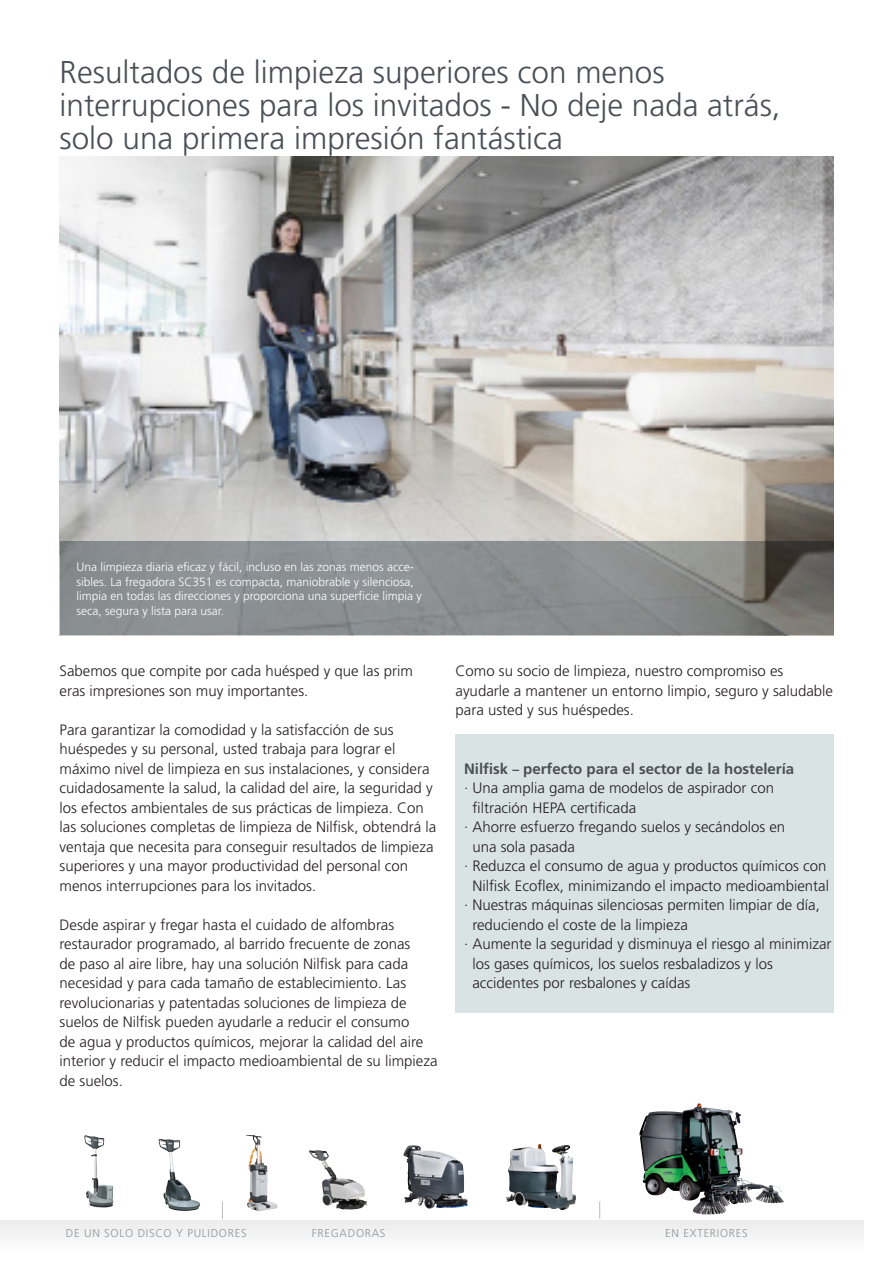
<style>
.page{position:relative;width:893px;height:1263px;background:#fff}
.page>*{position:absolute;margin:0;border:0;box-sizing:border-box;transform-origin:0 0}
.t1{font:300 31.5px/33px "Frutiger LT Std";color:#4a4f55}
.t2{font:300 15px/19.5px "Frutiger LT Std";color:#231f20}
.t3{font:700 15px "Frutiger LT Std";color:#4a4f55}
.t4{font:300 12px/14.4px "Frutiger LT Std";color:#fff}
.t5{font:300 11.25px "Frutiger LT Std";letter-spacing:.06em;color:#939598}
.s1{font-size:13.5px}
</style>
<div class="page">
<div style="left:455px;top:734px;width:378px;height:279px;background:#dae3e4"></div>
<div style="left:0;top:1220px;width:863px;height:30px;background:#f3f3f4"></div>
<img style="left:158px;top:1139px;width:29px;height:72px">
<img style="left:84px;top:1135px;width:10px;height:63px">
<svg style="left:599px;top:1201px;width:1px;height:18px"></svg>
<svg style="left:222px;top:1202px;width:1px;height:17px"></svg>
<img style="left:403px;top:1145px;width:7px;height:38px">
<img style="left:639px;top:1103px;width:60px;height:92px">
<img style="left:309px;top:1150px;width:21px;height:44px">
<img style="left:508px;top:1147px;width:30px;height:49px">
<img style="left:60px;top:156px;width:773px;height:480px">
<svg style="left:60px;top:541px;width:773px;height:94px;background:#86898a"></svg>
<img style="left:246px;top:1135px;width:32px;height:76px">
<p class="t1" style="left:60px;top:56px;width:723px">Resultados de limpieza superiores con menos interrupciones para los invitados - No deje nada atrás, solo una primera impresión fantástica</p>
<p class="t4" style="left:77px;top:560px;width:347px">Una limpieza diaria eficaz y fácil, incluso en las zonas menos acce&shy;sibles. La fregadora SC351 es compacta, maniobrable y silenciosa, limpia en todas las direcciones y proporciona una superficie limpia y seca, segura y lista para usar.</p>
<p class="t2" style="left:60px;top:662px;width:355px">Sabemos que compite por cada huésped y que las prim eras impresiones son muy importantes.</p>
<p class="t2" style="left:60px;top:720px;width:378px">Para garantizar la comodidad y la satisfacción de sus huéspedes y su personal, usted trabaja para lograr el máximo nivel de limpieza en sus instalaciones, y considera cuidadosamente la salud, la calidad del aire, la seguridad y los efectos ambientales de sus prácticas de limpieza. Con las soluciones completas de limpieza de Nilfisk, obtendrá la ventaja que necesita para conseguir resultados de limpieza superiores y una mayor productividad del personal con menos interrupciones para los invitados.</p>
<p class="t2" style="left:60px;top:915px;width:379px">Desde aspirar y fregar hasta el cuidado de alfombras restaurador programado, al barrido frecuente de zonas<br>de paso al aire libre, hay una solución Nilfisk para cada necesidad y para cada tamaño de establecimiento. Las revolucionarias y patentadas soluciones de limpieza de suelos de Nilfisk pueden ayudarle a reducir el consumo<br>de agua y productos químicos, mejorar la calidad del aire interior y reducir el impacto medioambiental de su limpieza de suelos.</p>
<p class="t2" style="left:455px;top:662px;width:379px">Como su socio de limpieza, nuestro compromiso es ayudarle a mantener un entorno limpio, seguro y saludable para usted y sus huéspedes.</p>
<p class="t3" style="left:464px;top:760px;width:332px">Nilfisk <span class="s1">–</span> perfecto para el sector de la hostelería</p>
<p class="t2" style="left:472px;top:779px;width:303px;text-indent:-8px">· Una amplia gama de modelos de aspirador con filtración HEPA certificada</p>
<p class="t2" style="left:472px;top:818px;width:314px;text-indent:-8px">· Ahorre esfuerzo fregando suelos y secándolos en una sola pasada</p>
<p class="t2" style="left:464px;top:857px;width:367px;text-align:center">· Reduzca el consumo de agua y productos químicos con<br>Nilfisk Ecoflex, minimizando el impacto medioambiental</p>
<p class="t2" style="left:472px;top:896px;width:349px;text-indent:-8px">· Nuestras máquinas silenciosas permiten limpiar de día, reduciendo el coste de la limpieza</p>
<p class="t2" style="left:472px;top:935px;width:361px;text-indent:-8px">· Aumente la seguridad y disminuya el riesgo al minimizar los gases químicos, los suelos resbaladizos y los accidentes por resbalones y caídas</p>
<p class="t5" style="left:66px;top:1227px;width:182px">DE UN SOLO DISCO Y PULIDORES</p>
<p class="t5" style="left:312px;top:1227px;width:75px">FREGADORAS</p>
<p class="t5" style="left:665px;top:1227px;width:84px">EN EXTERIORES</p>
</div>
